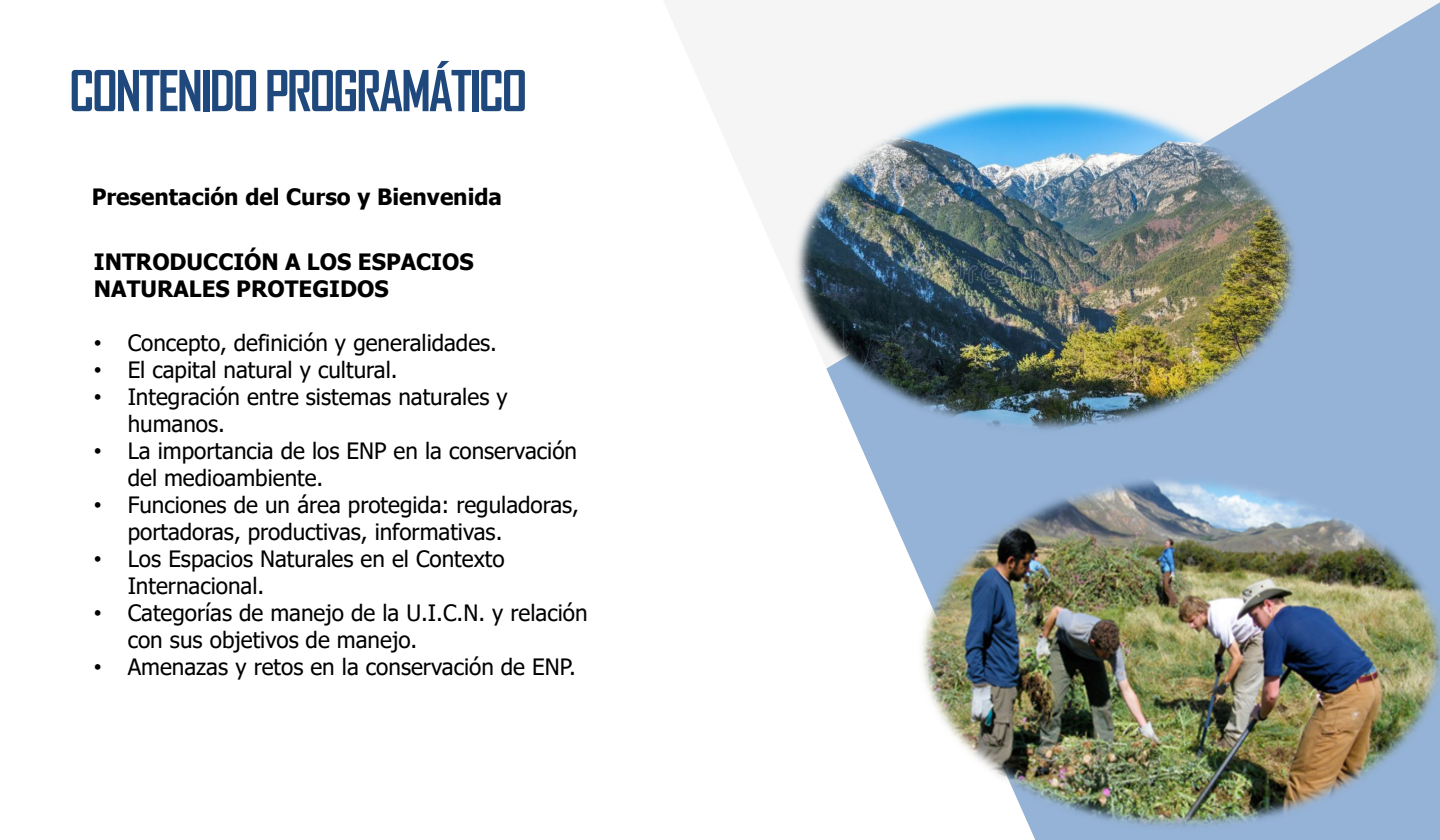
<style>
.page{position:relative;width:1440px;height:840px;background:#fff}
.page>*{position:absolute;margin:0;border:0;box-sizing:border-box;transform-origin:0 0}
.t1{font:700 54px "Agency FB";letter-spacing:-.04em;color:#1f497d}
.t2{font:22.5px/27px "Tahoma";color:#000}
.t3{font:700 22.5px/27px "Tahoma";color:#000}
.s1{font-family:"Arial"}
</style>
<div class="page">
<svg style="left:1035px;top:2px;width:405px;height:838px;fill:#95b3d7"></svg>
<svg style="left:856px;top:436px;width:179px;height:403px"></svg>
<img style="left:792px;top:96px;width:509px;height:340px">
<img style="left:916px;top:473px;width:524px;height:360px">
<p class="t1" style="left:69px;top:57px;width:460px">CONTENIDO PROGRAMÁTICO</p>
<p class="t3" style="left:92px;top:184px;width:412px">Presentación del Curso y Bienvenida</p>
<p class="t3" style="left:94px;top:250px;width:381px">INTRODUCCIÓN A LOS ESPACIOS<br>NATURALES PROTEGIDOS</p>
<p class="t2" style="left:94px;top:331px;width:405px"><span class="s1">•</span> Concepto, definición y generalidades.</p>
<p class="t2" style="left:94px;top:358px;width:305px"><span class="s1">•</span> El capital natural y cultural.</p>
<p class="t2" style="left:128px;top:385px;width:381px;text-indent:-34px"><span class="s1">•</span> Integración entre sistemas naturales y humanos.</p>
<p class="t2" style="left:128px;top:439px;width:451px;text-indent:-34px"><span class="s1">•</span> La importancia de los ENP en la conservación del medioambiente.</p>
<p class="t2" style="left:128px;top:493px;width:453px;text-indent:-34px"><span class="s1">•</span> Funciones de un área protegida: reguladoras, portadoras, productivas, informativas.</p>
<p class="t2" style="left:128px;top:547px;width:378px;text-indent:-34px"><span class="s1">•</span> Los Espacios Naturales en el Contexto<br>Internacional.</p>
<p class="t2" style="left:128px;top:601px;width:461px;text-indent:-34px"><span class="s1">•</span> Categorías de manejo de la U.I.C.N. y relación con sus objetivos de manejo.</p>
<p class="t2" style="left:94px;top:655px;width:483px"><span class="s1">•</span> Amenazas y retos en la conservación de ENP.</p>
</div>
